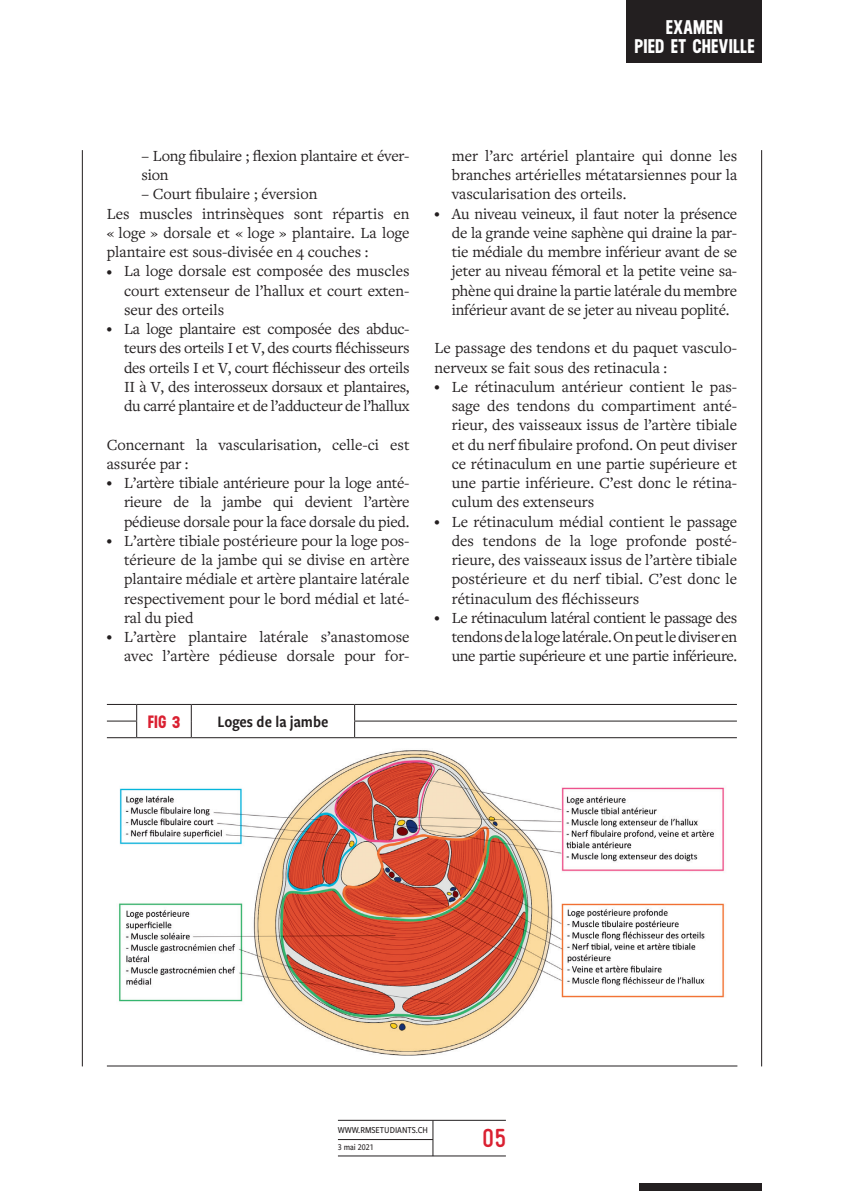
<style>
.page{position:relative;width:844px;height:1191px;background:#fff}
.page>*{position:absolute;margin:0;border:0;box-sizing:border-box;transform-origin:0 0}
.t1{font:700 26.25px "Gravur Condensed Pro";color:#da2031}
.t2{font:700 19.78px/18.4px "Neusa";letter-spacing:.01em;color:#fff;text-align:center}
._1P_FIG_X_TAB_X{font:700 17.85px "Neusa";color:#da2031}
._1P_FIG_TAB_Titre{font:16.62px "Freight Sans Cnd Pro Semi";color:#231f20}
._1P_Texte_courant_li{font:16.1px/19.2px "Freight Text Pro";color:#231f20;text-align:justify}
._1P_Texte_courant{font:16.1px/19.2px "Freight Text Pro";color:#231f20}
.t3{font:500 9.45px "Freight Sans Cnd Pro";color:#231f20}
.t4{font:500 9.1px "Freight Sans Cnd Pro";color:#231f20}
.s1{font-size:11.38px}
</style>
<div class="page">
<div style="left:639px;top:1183px;width:122px;height:8px;background:#231f20"></div>
<div style="left:626px;top:0;width:135px;height:63px;background:#231f20"></div>
<hr style="left:338px;top:1119px;width:167px;height:1px;background:#231f20">
<hr style="left:338px;top:1155px;width:167px;height:1px;background:#231f20">
<hr style="left:338px;top:1139px;width:95px;height:1px;background:#231f20">
<hr style="left:432px;top:1120px;width:1px;height:36px;background:#231f20">
<hr style="left:82px;top:150px;width:1px;height:916px;background:#231f20">
<hr style="left:761px;top:150px;width:1px;height:916px;background:#231f20">
<hr style="left:137px;top:737px;width:54px;height:1px;background:#231f20">
<hr style="left:191px;top:737px;width:163px;height:1px;background:#231f20">
<hr style="left:107px;top:737px;width:30px;height:1px;background:#231f20">
<hr style="left:354px;top:737px;width:382px;height:1px;background:#231f20">
<svg style="left:107px;top:705px;width:629px;height:32px"></svg>
<hr style="left:107px;top:704px;width:30px;height:1px;background:#231f20">
<hr style="left:137px;top:704px;width:54px;height:1px;background:#231f20">
<hr style="left:191px;top:704px;width:163px;height:1px;background:#231f20">
<hr style="left:354px;top:704px;width:382px;height:1px;background:#231f20">
<hr style="left:107px;top:1065px;width:630px;height:1px;background:#231f20">
<img style="left:118px;top:750px;width:607px;height:305px">
<p class="t2" style="left:634px;top:18px;width:121px">EXAMEN<br>PIED ET CHEVILLE</p>
<p class="_1P_Texte_courant_li" style="left:141px;top:145px;width:269px">– Long fibulaire ; flexion plantaire et éver&shy;sion</p>
<p class="_1P_Texte_courant_li" style="left:141px;top:184px;width:177px">– Court fibulaire ; éversion</p>
<p class="_1P_Texte_courant" style="left:107px;top:203px;width:304px;text-align:justify">Les muscles intrinsèques sont répartis en « loge » dorsale et « loge » plantaire. La loge plantaire est sous-divisée en 4 couches :</p>
<p class="_1P_Texte_courant_li" style="left:124px;top:261px;width:287px;text-indent:-17px"><span class="s1">•</span> La loge dorsale est composée des muscles court extenseur de l’hallux et court exten&shy;seur des orteils</p>
<p class="_1P_Texte_courant_li" style="left:124px;top:319px;width:287px;text-indent:-17px"><span class="s1">•</span> La loge plantaire est composée des abduc&shy;teurs des orteils I et V, des courts fléchisseurs des orteils I et V, court fléchisseur des orteils II à V, des interosseux dorsaux et plantaires, du carré plantaire et de l’adducteur de l’hallux</p>
<p class="_1P_Texte_courant" style="left:107px;top:434px;width:304px">Concernant la vascularisation, celle-ci est assurée par :</p>
<p class="_1P_Texte_courant_li" style="left:124px;top:473px;width:287px;text-indent:-17px"><span class="s1">•</span> L’artère tibiale antérieure pour la loge anté&shy;rieure de la jambe qui devient l’artère pédieuse dorsale pour la face dorsale du pied.</p>
<p class="_1P_Texte_courant_li" style="left:124px;top:530px;width:287px;text-indent:-17px"><span class="s1">•</span> L’artère tibiale postérieure pour la loge pos&shy;térieure de la jambe qui se divise en artère plantaire médiale et artère plantaire latérale respectivement pour le bord médial et laté&shy;ral du pied</p>
<p class="_1P_Texte_courant_li" style="left:107px;top:627px;width:304px;text-align:right"><span class="s1">•</span> L’artère plantaire latérale s’anastomose avec l’artère pédieuse dorsale pour for-</p>
<p class="_1P_FIG_X_TAB_X" style="left:148px;top:709px;width:34px">FIG 3</p>
<p class="_1P_FIG_TAB_Titre" style="left:217px;top:710px;width:112px">Loges de la jambe</p>
<p class="_1P_Texte_courant_li" style="left:451px;top:145px;width:287px">mer l’arc artériel plantaire qui donne les branches artérielles métatarsiennes pour la vascularisation des orteils.</p>
<p class="_1P_Texte_courant_li" style="left:451px;top:203px;width:287px;text-indent:-17px"><span class="s1">•</span> Au niveau veineux, il faut noter la présence de la grande veine saphène qui draine la par&shy;tie médiale du membre inférieur avant de se jeter au niveau fémoral et la petite veine sa&shy;phène qui draine la partie latérale du membre inférieur avant de se jeter au niveau poplité.</p>
<p class="_1P_Texte_courant" style="left:434px;top:338px;width:304px">Le passage des tendons et du paquet vasculo&shy;nerveux se fait sous des retinacula :</p>
<p class="_1P_Texte_courant_li" style="left:451px;top:376px;width:287px;text-indent:-17px"><span class="s1">•</span> Le rétinaculum antérieur contient le pas&shy;sage des tendons du compartiment anté&shy;rieur, des vaisseaux issus de l’artère tibiale et du nerf fibulaire profond. On peut diviser ce rétinaculum en une partie supérieure et une partie inférieure. C’est donc le rétina&shy;culum des extenseurs</p>
<p class="_1P_Texte_courant_li" style="left:451px;top:511px;width:287px;text-indent:-17px"><span class="s1">•</span> Le rétinaculum médial contient le passage des tendons de la loge profonde posté&shy;rieure, des vaisseaux issus de l’artère tibiale postérieure et du nerf tibial. C’est donc le rétinaculum des fléchisseurs</p>
<p class="_1P_Texte_courant_li" style="left:451px;top:607px;width:287px;text-indent:-17px"><span class="s1">•</span> Le rétinaculum latéral contient le passage des tendons de la loge latérale. On peut le diviser en une partie supérieure et une partie inférieure.</p>
<p class="t3" style="left:338px;top:1123px;width:92px">WWW.RMSETUDIANTS.CH</p>
<p class="t4" style="left:338px;top:1141px;width:37px">3 mai 2021</p>
<h1 class="t1" style="left:482px;top:1123px;width:26px">05</h1>
</div>
